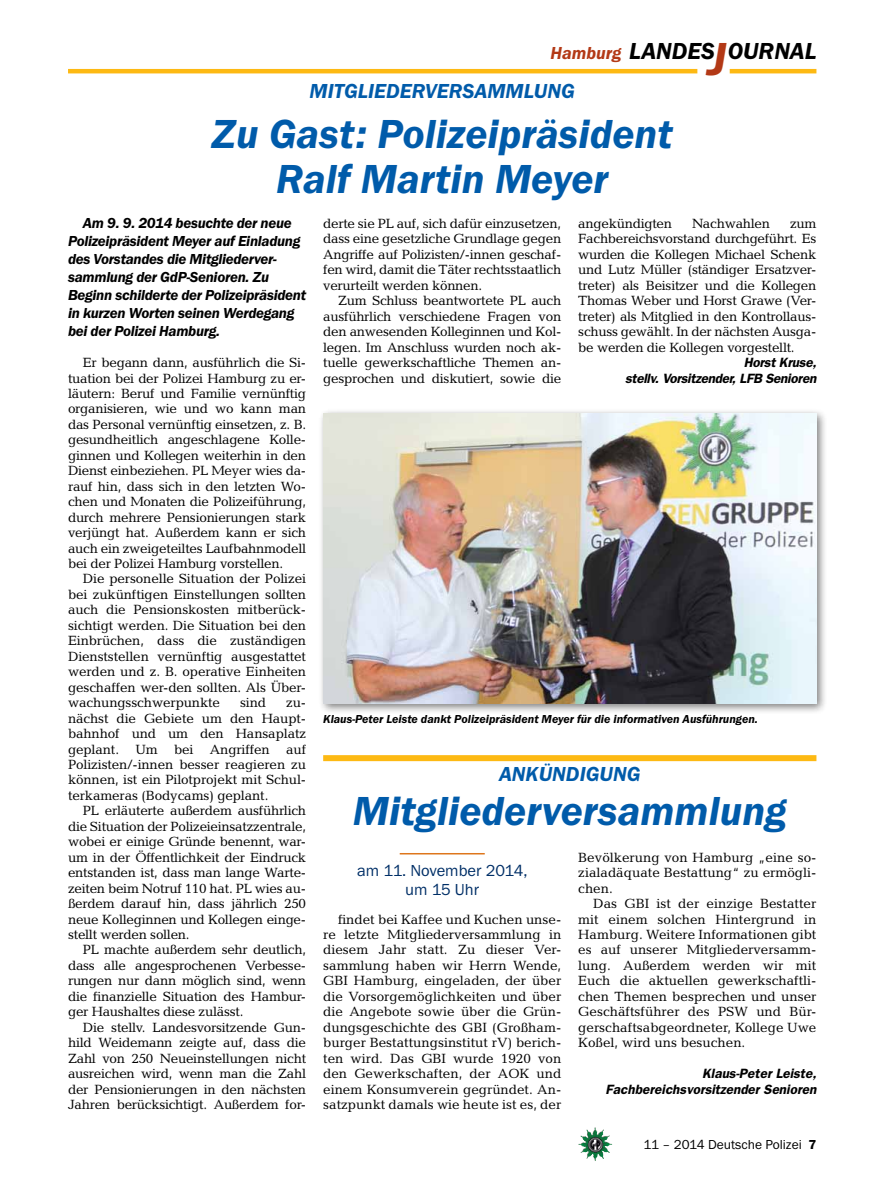
<style>
.page{position:relative;width:893px;height:1191px;background:#fff}
.page>*{position:absolute;margin:0;border:0;box-sizing:border-box;transform-origin:0 0}
._02__HEADLINE_3spalt{font:italic 600 42px/45px "Franklin Gothic Itc T";color:#005baa;text-align:center}
.t1{font:italic 600 24px "Franklin Gothic Itc T";color:#000}
._01__RUBRIKENZEILE_o{font:italic 600 21px "Franklin Gothic Itc T";color:#005baa}
._01__RUBRIKENZEILE_m{font:italic 600 21px "Franklin Gothic Itc T";color:#005baa}
.t2{font:italic 600 18px "Franklin Gothic Itc T";color:#b33916}
._20__ZÜ_C_1-zeilig{font:16.5px/19.5px "Franklin Gothic Itc T";color:#002f67;text-align:center}
._08__VORSPANN{font:italic 600 15px/18px "Franklin Gothic Itc T";letter-spacing:-.02em;color:#000}
._09__GRUNDTEXT___Blo{font:13.5px/15.5px "Candida";letter-spacing:-.02em;color:#000;text-align:justify}
._13__UNTERSCHRIFT_Ar{font:italic 600 13.5px/15.5px "Franklin Gothic";color:#000;text-align:right}
._13__UNTERSCHRIFT_Ar-2{font:italic 600 13.5px/15.5px "Franklin Gothic";letter-spacing:-.02em;color:#000;text-align:right}
.t3{font:13.5px "Franklin Gothic Itc T";color:#000}
._12__BILDUNTERSCHRIF{font:italic 600 12px "Franklin Gothic Itc T";color:#000}
.s1{font-size:48px;color:#b33916}
.s2{font-weight:600}
</style>
<div class="page">
<img style="left:578px;top:1127px;width:17px;height:25px">
<hr style="left:730px;top:69px;width:86px;height:4px;background:#fdb913">
<hr style="left:68px;top:69px;width:629px;height:4px;background:#fdb913">
<hr style="left:400px;top:853px;width:85px;height:1px;background:#de761c">
<div style="left:323px;top:755px;width:493px;height:6px;background:#fdb913"></div>
<div style="left:318px;top:408px;width:510px;height:307px;background:#000;opacity:.5"></div>
<img style="left:323px;top:413px;width:493px;height:291px">
<h3 class="t2" style="left:550px;top:42px;width:72px">Hamburg</h3>
<p class="_01__RUBRIKENZEILE_o" style="left:310px;top:79px;width:267px">MITGLIEDERVERSAMMLUNG</p>
<h2 class="t1" style="left:629px;top:37px;width:189px">LANDES<span class="s1">J</span>OURNAL</h2>
<p class="_02__HEADLINE_3spalt" style="left:212px;top:111px;width:462px">Zu Gast: Polizeipräsident<br>Ralf Martin Meyer</p>
<p class="_08__VORSPANN" style="left:68px;top:214px;width:240px;text-indent:15px">Am 9. 9. 2014 besuchte der neue Polizeipräsident Meyer auf Einladung des Vorstandes die Mitgliederver&shy;sammlung der GdP-Senioren. Zu Beginn schilderte der Polizeipräsident in kurzen Worten seinen Werdegang bei der Polizei Hamburg.</p>
<p class="_09__GRUNDTEXT___Blo" style="left:68px;top:355px;width:240px;text-indent:15px">Er begann dann, ausführlich die Si&shy;tuation bei der Polizei Hamburg zu er&shy;läutern: Beruf und Familie vernünftig organisieren, wie und wo kann man das Personal vernünftig einsetzen, z. B. gesundheitlich angeschlagene Kolle&shy;ginnen und Kollegen weiterhin in den Dienst einbeziehen. PL Meyer wies da&shy;rauf hin, dass sich in den letzten Wo&shy;chen und Monaten die Polizeiführung, durch mehrere Pensionierungen stark verjüngt hat. Außerdem kann er sich auch ein zweigeteiltes Laufbahnmodell bei der Polizei Hamburg vorstellen.</p>
<p class="_09__GRUNDTEXT___Blo" style="left:68px;top:571px;width:240px;text-indent:15px">Die personelle Situation der Polizei bei zukünftigen Einstellungen sollten auch die Pensionskosten mitberück&shy;sichtigt werden. Die Situation bei den Einbrüchen, dass die zuständigen Dienststellen vernünftig ausgestattet werden und z. B. operative Einheiten geschaffen wer-den sollten. Als Über&shy;wachungsschwerpunkte</p>
<p class="_09__GRUNDTEXT___Blo" style="left:578px;top:216px;width:95px">angekündigten</p>
<p class="_09__GRUNDTEXT___Blo" style="left:692px;top:216px;width:80px">Nachwahlen</p>
<p class="_09__GRUNDTEXT___Blo" style="left:323px;top:216px;width:240px">derte sie PL auf, sich dafür einzusetzen, dass eine gesetzliche Grundlage gegen Angriffe auf Polizisten/-innen geschaf&shy;fen wird, damit die Täter rechtsstaatlich verurteilt werden können.</p>
<p class="_09__GRUNDTEXT___Blo" style="left:323px;top:293px;width:240px;text-indent:15px">Zum Schluss beantwortete PL auch ausführlich verschiedene Fragen von den anwesenden Kolleginnen und Kol&shy;legen. Im Anschluss wurden noch ak&shy;tuelle gewerkschaftliche Themen an&shy;gesprochen und diskutiert, sowie die</p>
<p class="_09__GRUNDTEXT___Blo" style="left:578px;top:216px;width:240px;text-indent:212px">zum Fachbereichsvorstand durchgeführt. Es wurden die Kollegen Michael Schenk und Lutz Müller (ständiger Ersatzver&shy;treter) als Beisitzer und die Kollegen Thomas Weber und Horst Grawe (Ver&shy;treter) als Mitglied in den Kontrollaus&shy;schuss gewählt. In der nächsten Ausga&shy;be werden die Kollegen vorgestellt.</p>
<p class="_13__UNTERSCHRIFT_Ar-2" style="left:625px;top:355px;width:193px">Horst Kruse,<br>stellv. Vorsitzender, LFB Senioren</p>
<p class="_09__GRUNDTEXT___Blo" style="left:240px;top:695px;width:28px">sind</p>
<p class="_09__GRUNDTEXT___Blo" style="left:68px;top:695px;width:240px;text-indent:218px">zu&shy;nächst die Gebiete um den Haupt&shy;bahnhof und um den Hansaplatz geplant. Um bei Angriffen auf Polizisten/-innen besser reagieren zu können, ist ein Pilotprojekt mit Schul&shy;terkameras (Bodycams) geplant.</p>
<p class="_09__GRUNDTEXT___Blo" style="left:68px;top:803px;width:240px;text-indent:15px">PL erläuterte außerdem ausführlich die Situation der Polizeieinsatzzentrale, wobei er einige Gründe benennt, war&shy;um in der Öffentlichkeit der Eindruck entstanden ist, dass man lange Warte&shy;zeiten beim Notruf 110 hat. PL wies au&shy;ßerdem darauf hin, dass jährlich 250 neue Kolleginnen und Kollegen einge&shy;stellt werden sollen.</p>
<p class="_09__GRUNDTEXT___Blo" style="left:68px;top:942px;width:240px;text-indent:15px">PL machte außerdem sehr deutlich, dass alle angesprochenen Verbesse&shy;rungen nur dann möglich sind, wenn die finanzielle Situation des Hambur&shy;ger Haushaltes diese zulässt.</p>
<p class="_09__GRUNDTEXT___Blo" style="left:68px;top:1019px;width:240px;text-indent:15px">Die stellv. Landesvorsitzende Gun&shy;hild Weidemann zeigte auf, dass die Zahl von 250 Neueinstellungen nicht ausreichen wird, wenn man die Zahl der Pensionierungen in den nächsten Jahren berücksichtigt. Außerdem for-</p>
<p class="_12__BILDUNTERSCHRIF" style="left:323px;top:711px;width:436px">Klaus-Peter Leiste dankt Polizeipräsident Meyer für die informativen Ausführungen.</p>
<p class="_01__RUBRIKENZEILE_m" style="left:499px;top:761px;width:143px">ANKÜNDIGUNG</p>
<p class="_02__HEADLINE_3spalt" style="left:353px;top:788px;width:435px">Mitgliederversammlung</p>
<p class="_09__GRUNDTEXT___Blo" style="left:578px;top:849px;width:240px">Bevölkerung von Hamburg „eine so&shy;zialadäquate Bestattung“ zu ermögli&shy;chen.</p>
<p class="_09__GRUNDTEXT___Blo" style="left:578px;top:895px;width:240px;text-indent:15px">Das GBI ist der einzige Bestatter mit einem solchen Hintergrund in Hamburg. Weitere Informationen gibt es auf unserer Mitgliederversamm&shy;lung. Außerdem werden wir mit Euch die aktuellen gewerkschaftli&shy;chen Themen besprechen und unser Geschäftsführer des PSW und Bür&shy;gerschaftsabgeordneter, Kollege Uwe Koßel, wird uns besuchen.</p>
<p class="_13__UNTERSCHRIFT_Ar" style="left:606px;top:1065px;width:212px">Klaus-Peter Leiste,<br>Fachbereichsvorsitzender Senioren</p>
<p class="_20__ZÜ_C_1-zeilig" style="left:357px;top:860px;width:172px">am 11. November 2014, um 15 Uhr</p>
<p class="_09__GRUNDTEXT___Blo" style="left:323px;top:911px;width:240px;text-indent:15px">findet bei Kaffee und Kuchen unse&shy;re letzte Mitgliederversammlung in diesem Jahr statt. Zu dieser Ver&shy;sammlung haben wir Herrn Wende, GBI Hamburg, eingeladen, der über die Vorsorgemöglichkeiten und über die Angebote sowie über die Grün&shy;dungsgeschichte des GBI (Großham&shy;burger Bestattungsinstitut rV) berich&shy;ten wird. Das GBI wurde 1920 von den Gewerkschaften, der AOK und einem Konsumverein gegründet. An&shy;satzpunkt damals wie heute ist es, der</p>
<p class="t3" style="left:643px;top:1136px;width:174px">11 – 2014 Deutsche Polizei <span class="s2">7</span></p>
</div>
